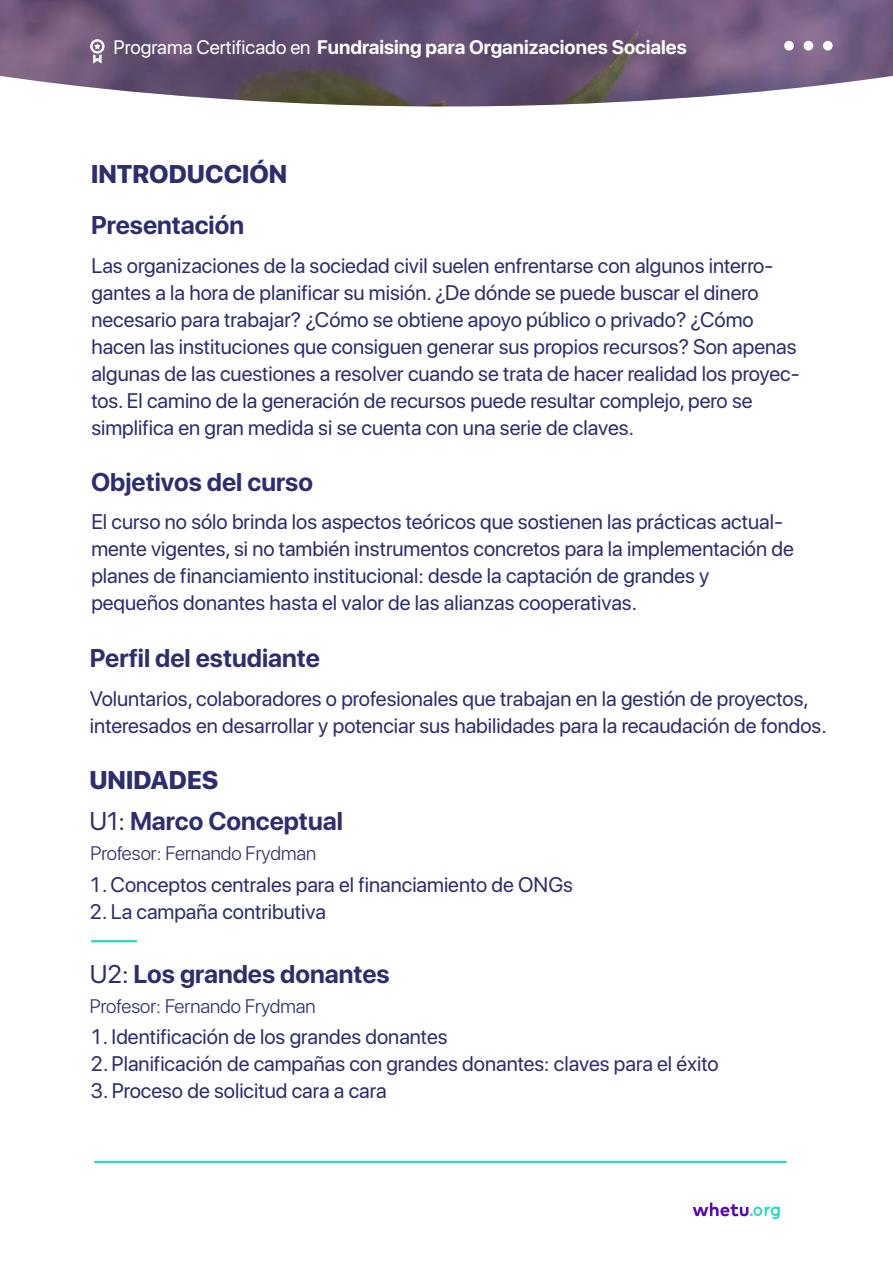
<style>
.page{position:relative;width:893px;height:1263px;background:#fff}
.page>*{position:absolute;margin:0;border:0;box-sizing:border-box;transform-origin:0 0}
.t1{font:700 25.5px/40.8px "SF Pro Display";color:#2d2d6f}
.t2{font:800 25.5px "SF Pro Display";color:#2d2d6f}
.t3{font:21px/27px "SF Pro Display";color:#2d2d6f}
.t4{font:700 19.5px "SF Pro Display";color:#fff}
.t5{font:300 19.5px "SF Pro Display";color:#2d2d6f}
.t6{font:700 18.75px "Quicksand";color:#2ed8bb}
.s1{font-weight:400}
.s2{font-weight:800}
</style>
<div class="page">
<svg style="left:0;top:0;width:893px;height:106px;background:#75637f"></svg>
<hr style="left:95px;top:1161px;width:691px;height:2px;background:#2ed8bb">
<svg style="left:693px;top:1202px;width:55px;height:15px"></svg>
<div style="left:784px;top:41px;width:10px;height:10px;background:#fff;border-radius:50%"></div>
<div style="left:804px;top:41px;width:9px;height:10px;background:#fff;border-radius:50%"></div>
<div style="left:823px;top:41px;width:10px;height:10px;background:#fff;border-radius:50%"></div>
<svg style="left:90px;top:39px;width:14px;height:24px"></svg>
<hr style="left:92px;top:940px;width:44px;height:2px;background:#2ed8bb">
<p class="t4" style="left:114px;top:35px;width:575px"><span class="s1">Programa Certificado en</span> Fundraising para Organizaciones Sociales</p>
<p class="t2" style="left:91px;top:159px;width:198px">INTRODUCCIÓN</p>
<p class="t1" style="left:91px;top:205px;width:154px">Presentación</p>
<p class="t3" style="left:91px;top:252px;width:710px">Las organizaciones de la sociedad civil suelen enfrentarse con algunos interro&shy;gantes a la hora de planificar su misión. ¿De dónde se puede buscar el dinero necesario para trabajar? ¿Cómo se obtiene apoyo público o privado? ¿Cómo hacen las instituciones que consiguen generar sus propios recursos? Son apenas algunas de las cuestiones a resolver cuando se trata de hacer realidad los proyec&shy;tos. El camino de la generación de recursos puede resultar complejo, pero se simplifica en gran medida si se cuenta con una serie de claves.</p>
<p class="t1" style="left:91px;top:462px;width:223px">Objetivos del curso</p>
<p class="t3" style="left:91px;top:508px;width:704px">El curso no sólo brinda los aspectos teóricos que sostienen las prácticas actual&shy;mente vigentes, si no también instrumentos concretos para la implementación de planes de financiamiento institucional: desde la captación de grandes y pequeños donantes hasta el valor de las alianzas cooperativas.</p>
<p class="t1" style="left:90px;top:638px;width:231px">Perfil del estudiante</p>
<p class="t3" style="left:90px;top:684px;width:738px">Voluntarios, colaboradores o profesionales que trabajan en la gestión de proyectos, interesados en desarrollar y potenciar sus habilidades para la recaudación de fondos.</p>
<p class="t1" style="left:89px;top:760px;width:255px"><span class="s2">UNIDADES<br></span><span class="s1">U1:</span> Marco Conceptual</p>
<p class="t5" style="left:90px;top:839px;width:227px">Profesor: Fernando Frydman</p>
<p class="t3" style="left:89px;top:871px;width:485px">1. Conceptos centrales para el financiamiento de ONGs</p>
<p class="t3" style="left:89px;top:898px;width:238px">2. La campaña contributiva</p>
<p class="t1" style="left:90px;top:953px;width:301px"><span class="s1">U2:</span> Los grandes donantes</p>
<p class="t5" style="left:90px;top:992px;width:227px">Profesor: Fernando Frydman</p>
<p class="t3" style="left:90px;top:1023px;width:359px">1. Identificación de los grandes donantes</p>
<p class="t3" style="left:90px;top:1050px;width:630px">2. Planificación de campañas con grandes donantes: claves para el éxito</p>
<p class="t3" style="left:90px;top:1077px;width:298px">3. Proceso de solicitud cara a cara</p>
<p class="t6" style="left:749px;top:1198px;width:35px">.org</p>
</div>
